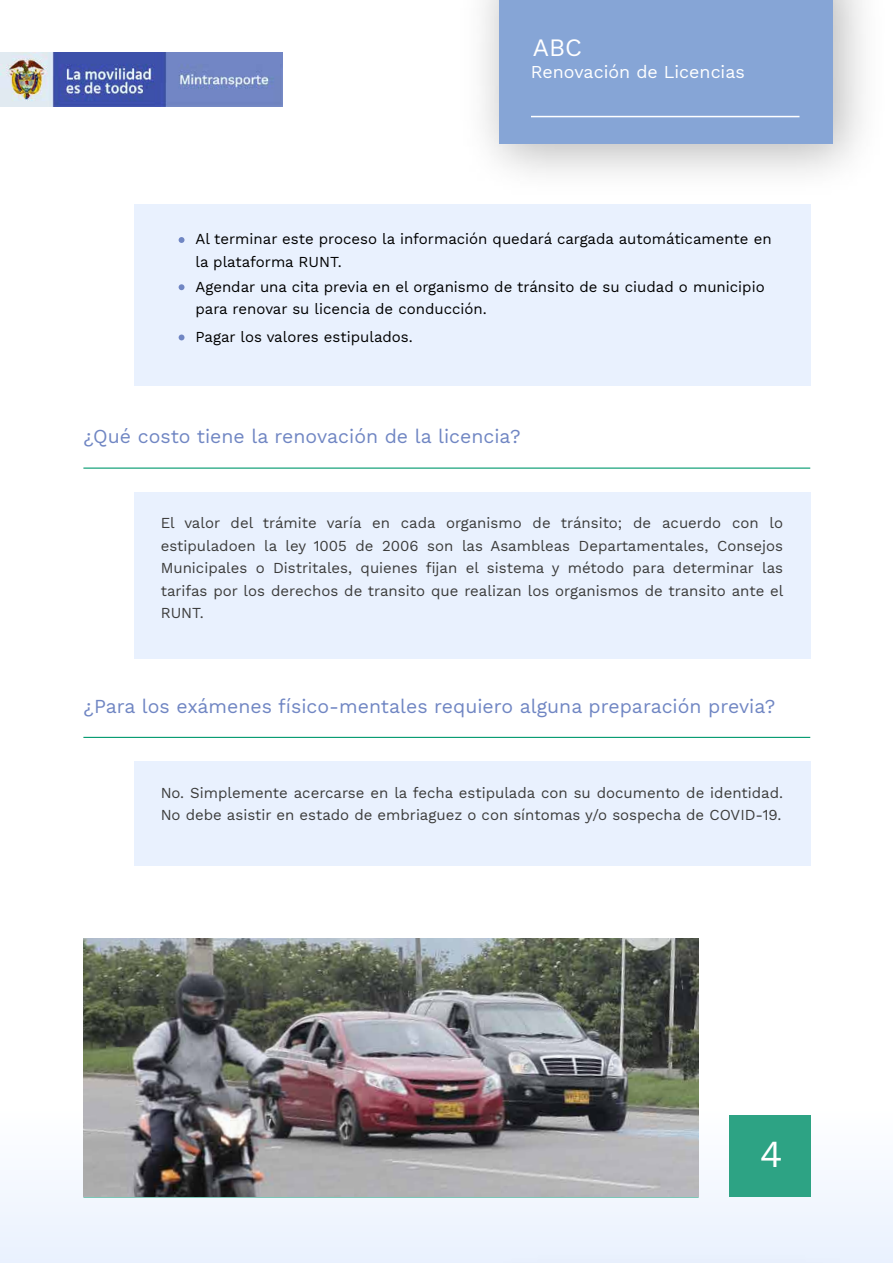
<style>
.page{position:relative;width:893px;height:1263px;background:#fff}
.page>*{position:absolute;margin:0;border:0;box-sizing:border-box;transform-origin:0 0}
.t1{font:37.5px "Work Sans";color:#fff}
.t2{font:24.6px "Work Sans";color:#fff}
.t3{font:19.5px "Work Sans";color:#7086c3}
.t4{font:17.85px "Work Sans";color:#fff}
.t5{font:15px/22.5px "Work Sans";color:#3c3c3b}
.t6{font:15px/22.5px "Work Sans";color:#000}
</style>
<div class="page">
<div style="left:0;top:1107px;width:893px;height:156px;background:linear-gradient(to bottom,#f9fcfc,#e9f1fe)"></div>
<div style="left:134px;top:204px;width:676px;height:182px;background:#e9f1fe"></div>
<img style="left:0;top:53px;width:282px;height:53px">
<div style="left:729px;top:1116px;width:81px;height:81px;background:#2da384"></div>
<div style="left:134px;top:761px;width:676px;height:105px;background:#e9f1fe"></div>
<hr style="left:83px;top:737px;width:727px;height:1px;background:#00996e">
<div style="left:134px;top:492px;width:676px;height:167px;background:#e9f1fe"></div>
<hr style="left:83px;top:467px;width:727px;height:2px;background:#00996e">
<img style="left:83px;top:939px;width:616px;height:258px">
<svg style="left:179px;top:237px;width:5px;height:6px"></svg>
<svg style="left:179px;top:284px;width:5px;height:6px"></svg>
<svg style="left:179px;top:334px;width:5px;height:6px"></svg>
<div style="left:499px;top:0;width:334px;height:144px;background:#86a5d6"></div>
<hr style="left:531px;top:116px;width:268px;height:1px;background:#fff">
<div style="left:442px;top:1237px;width:451px;height:26px;background:#ebf2fe"></div>
<h2 class="t2" style="left:533px;top:29px;width:51px">ABC</h2>
<p class="t4" style="left:531px;top:58px;width:215px">Renovación de Licencias</p>
<p class="t6" style="left:195px;top:227px;width:578px">Al terminar este proceso la información quedará cargada automáticamente en la plataforma RUNT.</p>
<p class="t6" style="left:195px;top:275px;width:571px">Agendar una cita previa en el organismo de tránsito de su ciudad o municipio para renovar su licencia de conducción.</p>
<p class="t6" style="left:195px;top:325px;width:219px">Pagar los valores estipulados.</p>
<h3 class="t3" style="left:84px;top:422px;width:439px">¿Qué costo tiene la renovación de la licencia?</h3>
<p class="t5" style="left:161px;top:511px;width:624px;text-align:justify">El valor del trámite varía en cada organismo de tránsito; de acuerdo con lo estipuladoen la ley 1005 de 2006 son las Asambleas Departamentales, Consejos Municipales o Distritales, quienes fijan el sistema y método para determinar las tarifas por los derechos de transito que realizan los organismos de transito ante el RUNT.</p>
<h3 class="t3" style="left:84px;top:691px;width:693px">¿Para los exámenes físico-mentales requiero alguna preparación previa?</h3>
<p class="t5" style="left:161px;top:781px;width:624px">No. Simplemente acercarse en la fecha estipulada con su documento de identidad.<br>No debe asistir en estado de embriaguez o con síntomas y/o sospecha de COVID-19.</p>
<h1 class="t1" style="left:760px;top:1126px;width:24px">4</h1>
</div>
